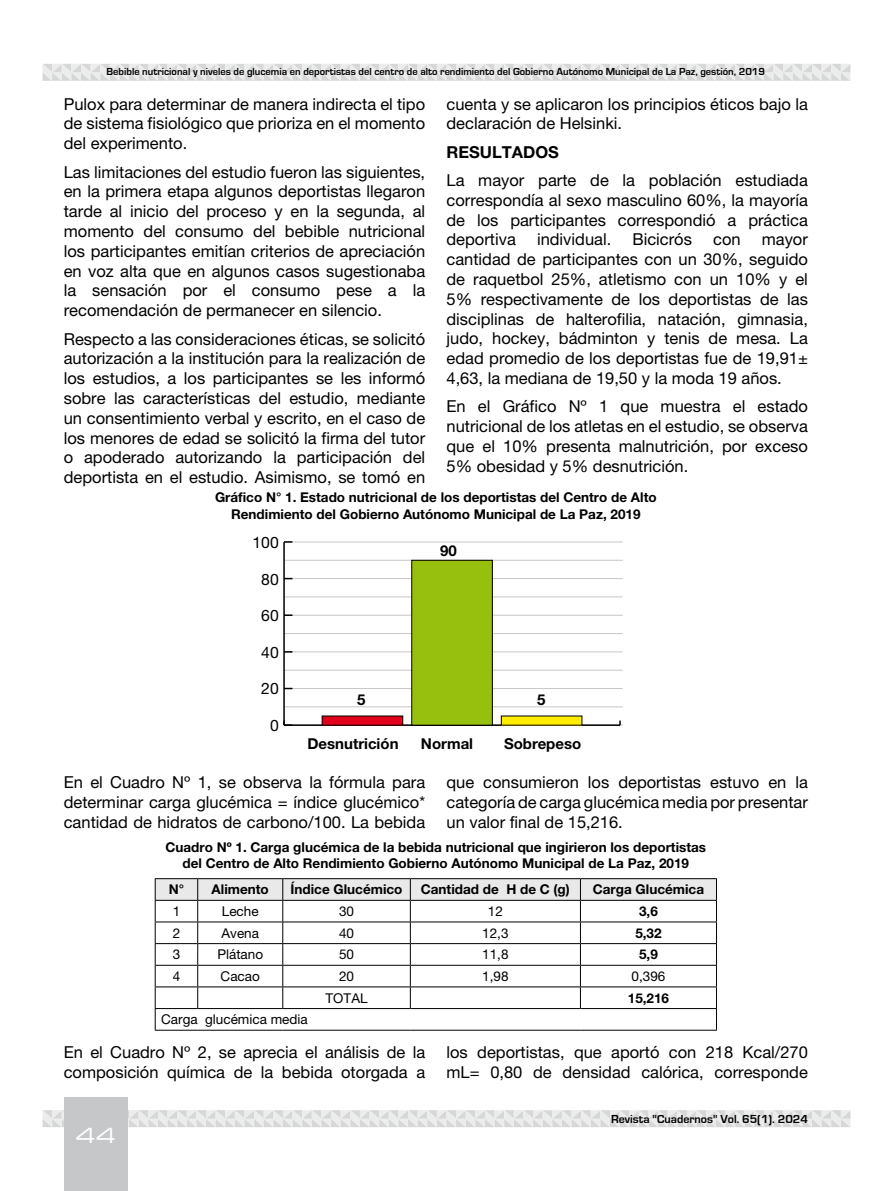
<style>
.page{position:relative;width:893px;height:1191px;background:#fff}
.page>*{position:absolute;margin:0;border:0;box-sizing:border-box;transform-origin:0 0}
.t1{font:21px "Eurostile LT Std Ex 2";color:#fff}
.t2{font:16.5px/19.8px "Helvetica Neue LT Std";color:#000;text-align:justify}
.t3{font:700 16.5px "Helvetica Neue LT Std";color:#000}
.t4{font:15.75px "Helvetica Neue LT Std";color:#000}
.t5{font:700 15px "Helvetica Neue LT Std";color:#000}
.t6{font:700 13.5px/16.2px "Helvetica Neue LT Std";color:#000;text-align:center}
.t7{font:13.5px "Helvetica Neue LT Std";color:#000}
.t8{font:700 12px "Eurostile";color:#000}
.t9{font:700 10.5px "Eurostile";color:#000}
</style>
<div class="page">
<svg style="left:43px;top:64px;width:807px;height:17px"></svg>
<svg style="left:43px;top:1110px;width:807px;height:17px"></svg>
<div style="left:64px;top:1097px;width:64px;height:94px;background:#c6c7c8"></div>
<hr style="left:284px;top:541px;width:339px;height:1px;background:#c6c7c8">
<hr style="left:284px;top:560px;width:339px;height:1px;background:#c6c7c8">
<hr style="left:284px;top:578px;width:339px;height:1px;background:#c6c7c8">
<hr style="left:284px;top:596px;width:339px;height:1px;background:#c6c7c8">
<hr style="left:284px;top:615px;width:339px;height:1px;background:#c6c7c8">
<hr style="left:284px;top:633px;width:339px;height:1px;background:#c6c7c8">
<hr style="left:284px;top:651px;width:339px;height:1px;background:#c6c7c8">
<hr style="left:284px;top:670px;width:339px;height:1px;background:#c6c7c8">
<hr style="left:284px;top:688px;width:339px;height:1px;background:#c6c7c8">
<hr style="left:284px;top:706px;width:339px;height:1px;background:#c6c7c8">
<hr style="left:284px;top:725px;width:339px;height:1px;background:#c6c7c8">
<hr style="left:284px;top:724px;width:336px;height:2px;background:#000">
<hr style="left:283px;top:542px;width:2px;height:183px;background:#000">
<svg style="left:283px;top:720px;width:9px;height:6px"></svg>
<svg style="left:284px;top:614px;width:8px;height:2px"></svg>
<svg style="left:284px;top:541px;width:8px;height:2px"></svg>
<div style="left:501px;top:716px;width:81px;height:9px;background:#ffed00"></div>
<div style="left:412px;top:560px;width:80px;height:165px;background:#97bf0d"></div>
<div style="left:411px;top:560px;width:82px;height:165px;border:1px solid #000"></div>
<div style="left:322px;top:716px;width:81px;height:9px;background:#e2001a"></div>
<svg style="left:155px;top:878px;width:562px;height:151px"></svg>
<hr style="left:155px;top:1029px;width:43px;height:1px;background:#000">
<hr style="left:198px;top:1029px;width:85px;height:1px;background:#000">
<hr style="left:283px;top:1029px;width:127px;height:1px;background:#000">
<hr style="left:410px;top:1029px;width:170px;height:1px;background:#000">
<hr style="left:580px;top:1029px;width:137px;height:1px;background:#000">
<p class="t9" style="left:107px;top:66px;width:660px">Bebible nutricional y niveles de glucemia en deportistas del centro de alto rendimiento del Gobierno Autónomo Municipal de La Paz, gestión, 2019</p>
<p class="t2" style="left:64px;top:94px;width:363px">Pulox para determinar de manera indirecta el tipo de sistema fisiológico que prioriza en el momento del experimento.</p>
<p class="t2" style="left:64px;top:161px;width:363px">Las limitaciones del estudio fueron las siguientes, en la primera etapa algunos deportistas llegaron tarde al inicio del proceso y en la segunda, al momento del consumo del bebible nutricional los participantes emitían criterios de apreciación en voz alta que en algunos casos sugestionaba la sensación por el consumo pese a la recomendación de permanecer en silencio.</p>
<p class="t2" style="left:64px;top:328px;width:363px">Respecto a las consideraciones éticas, se solicitó autorización a la institución para la realización de los estudios, a los participantes se les informó sobre las características del estudio, mediante un consentimiento verbal y escrito, en el caso de los menores de edad se solicitó la firma del tutor o apoderado autorizando la participación del deportista en el estudio. Asimismo, se tomó en</p>
<p class="t2" style="left:446px;top:94px;width:363px">cuenta y se aplicaron los principios éticos bajo la declaración de Helsinki.</p>
<p class="t3" style="left:446px;top:142px;width:114px">RESULTADOS</p>
<p class="t2" style="left:446px;top:170px;width:363px">La mayor parte de la población estudiada correspondía al sexo masculino 60%, la mayoría de los participantes correspondió a práctica deportiva</p>
<p class="t2" style="left:537px;top:229px;width:76px">individual.</p>
<p class="t2" style="left:632px;top:229px;width:61px">Bicicrós</p>
<p class="t2" style="left:713px;top:229px;width:29px">con</p>
<p class="t2" style="left:446px;top:229px;width:363px;text-indent:315px">mayor cantidad de participantes con un 30%, seguido de raquetbol 25%, atletismo con un 10% y el 5% respectivamente de los deportistas de las disciplinas de halterofilia, natación, gimnasia, judo, hockey, bádminton y tenis de mesa. La edad promedio de los deportistas fue de 19,91± 4,63, la mediana de 19,50 y la moda 19 años.</p>
<p class="t2" style="left:446px;top:396px;width:363px">En el Gráfico Nº 1 que muestra el estado nutricional de los atletas en el estudio, se observa que el 10% presenta malnutrición, por exceso 5% obesidad y 5% desnutrición.</p>
<p class="t6" style="left:215px;top:489px;width:443px">Gráfico N° 1. Estado nutricional de los deportistas del Centro de Alto<br>Rendimiento del Gobierno Autónomo Municipal de La Paz, 2019</p>
<p class="t4" style="left:253px;top:533px;width:28px">100</p>
<p class="t4" style="left:261px;top:569px;width:19px">80</p>
<p class="t4" style="left:261px;top:606px;width:19px">60</p>
<p class="t4" style="left:261px;top:643px;width:19px">40</p>
<p class="t4" style="left:261px;top:679px;width:19px">20</p>
<p class="t4" style="left:270px;top:716px;width:10px">0</p>
<p class="t5" style="left:440px;top:541px;width:18px">90</p>
<p class="t5" style="left:357px;top:691px;width:10px">5</p>
<p class="t5" style="left:537px;top:691px;width:10px">5</p>
<p class="t5" style="left:421px;top:734px;width:54px">Normal</p>
<p class="t5" style="left:504px;top:734px;width:79px">Sobrepeso</p>
<p class="t2" style="left:64px;top:772px;width:363px">En el Cuadro Nº 1, se observa la fórmula para determinar carga glucémica = índice glucémico* cantidad de hidratos de carbono/100. La bebida</p>
<p class="t2" style="left:446px;top:772px;width:363px">que consumieron los deportistas estuvo en la categoría de carga glucémica media por presentar un valor final de 15,216.</p>
<p class="t6" style="left:166px;top:838px;width:542px">Cuadro Nº 1. Carga glucémica de la bebida nutricional que ingirieron los deportistas del Centro de Alto Rendimiento Gobierno Autónomo Municipal de La Paz, 2019</p>
<p class="t6" style="left:169px;top:881px;width:17px">N°</p>
<p class="t6" style="left:212px;top:881px;width:59px">Alimento</p>
<p class="t6" style="left:291px;top:881px;width:113px">Índice Glucémico</p>
<p class="t6" style="left:421px;top:881px;width:150px">Cantidad de H de C (g)</p>
<p class="t6" style="left:593px;top:881px;width:113px">Carga Glucémica</p>
<p class="t7" style="left:173px;top:903px;width:9px">1</p>
<p class="t7" style="left:222px;top:903px;width:38px">Leche</p>
<p class="t7" style="left:339px;top:903px;width:17px">30</p>
<p class="t7" style="left:488px;top:903px;width:17px">12</p>
<p class="t6" style="left:639px;top:902px;width:20px">3,6</p>
<p class="t7" style="left:173px;top:924px;width:9px">2</p>
<p class="t7" style="left:221px;top:924px;width:39px">Avena</p>
<p class="t7" style="left:339px;top:924px;width:17px">40</p>
<p class="t7" style="left:482px;top:924px;width:28px">12,3</p>
<p class="t6" style="left:635px;top:924px;width:28px">5,32</p>
<p class="t7" style="left:173px;top:946px;width:9px">3</p>
<p class="t7" style="left:217px;top:946px;width:47px">Plátano</p>
<p class="t7" style="left:339px;top:946px;width:17px">50</p>
<p class="t7" style="left:482px;top:946px;width:28px">11,8</p>
<p class="t6" style="left:639px;top:946px;width:20px">5,9</p>
<p class="t7" style="left:173px;top:968px;width:9px">4</p>
<p class="t7" style="left:221px;top:968px;width:41px">Cacao</p>
<p class="t7" style="left:339px;top:968px;width:17px">20</p>
<p class="t7" style="left:482px;top:968px;width:28px">1,98</p>
<p class="t7" style="left:632px;top:968px;width:35px">0,396</p>
<p class="t7" style="left:326px;top:989px;width:44px">TOTAL</p>
<p class="t6" style="left:628px;top:989px;width:43px">15,216</p>
<p class="t7" style="left:161px;top:1011px;width:148px">Carga glucémica media</p>
<p class="t2" style="left:64px;top:1042px;width:363px">En el Cuadro Nº 2, se aprecia el análisis de la composición química de la bebida otorgada a</p>
<p class="t2" style="left:446px;top:1042px;width:363px">los deportistas, que aportó con 218 Kcal/270 mL= 0,80 de densidad calórica, corresponde</p>
<p class="t5" style="left:307px;top:734px;width:93px">Desnutrición</p>
<p class="t1" style="left:75px;top:1121px;width:42px">44</p>
<p class="t8" style="left:611px;top:1112px;width:198px">Revista "Cuadernos" Vol. 65(1). 2024</p>
</div>
